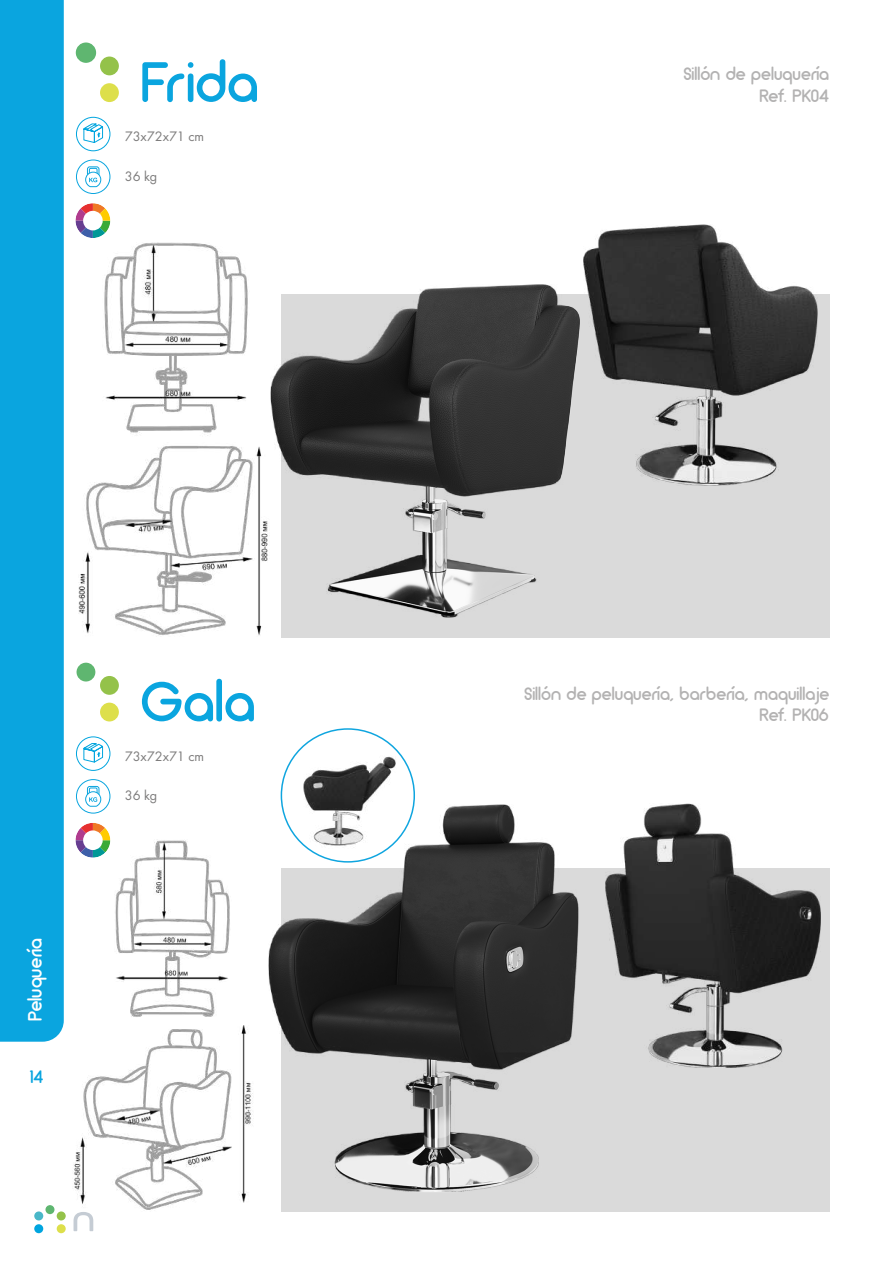
<style>
.page{position:relative;width:893px;height:1263px;background:#fff}
.page>*{position:absolute;margin:0;border:0;box-sizing:border-box;transform-origin:0 0}
.t1{font:57px "Arciform Sanscyr lat Regular";color:#0aa5df}
.t2{font:19.5px "Arciform Sanscyr lat Regular";letter-spacing:.005em;color:#fff}
.t3{font:18px "Arciform Sanscyr lat Regular";letter-spacing:.005em;color:#b3b2b2}
.t4{font:18px "Arciform Sanscyr lat Regular";color:#0aa5df}
.t5{font:14.25px "Futura Boo";color:#7c7b7b}
</style>
<div class="page">
<div style="left:281px;top:294px;width:548px;height:343px;background:#dadada"></div>
<div style="left:281px;top:869px;width:548px;height:343px;background:#dadada"></div>
<div style="left:0;top:0;width:64px;height:1042px;background:#0aa5df"></div>
<div style="left:57px;top:1211px;width:9px;height:9px;background:#94c24a;border-radius:50%"></div>
<div style="left:57px;top:1224px;width:9px;height:9px;background:#dddf4b;border-radius:50%"></div>
<div style="left:45px;top:1205px;width:9px;height:9px;background:#5eb670;border-radius:50%"></div>
<div style="left:34px;top:1224px;width:9px;height:9px;background:#00a5df;border-radius:50%"></div>
<div style="left:34px;top:1211px;width:9px;height:9px;background:#49b7c8;border-radius:50%"></div>
<svg style="left:74px;top:1212px;width:19px;height:19px"></svg>
<div style="left:100px;top:57px;width:19px;height:18px;background:#94c24a;border-radius:50%"></div>
<div style="left:100px;top:83px;width:19px;height:19px;background:#dddf4b;border-radius:50%"></div>
<div style="left:77px;top:43px;width:18px;height:19px;background:#5fb670;border-radius:50%"></div>
<div style="left:76px;top:43px;width:20px;height:20px;border:2px solid #5eb670;border-radius:50%"></div>
<img style="left:104px;top:242px;width:144px;height:194px">
<img style="left:78px;top:446px;width:190px;height:190px">
<img style="left:115px;top:840px;width:115px;height:177px">
<img style="left:74px;top:1025px;width:179px;height:185px">
<img style="left:584px;top:225px;width:233px;height:261px">
<img style="left:606px;top:804px;width:215px;height:264px">
<img style="left:268px;top:805px;width:310px;height:387px">
<div style="left:100px;top:676px;width:19px;height:19px;background:#94c24a;border-radius:50%"></div>
<div style="left:100px;top:703px;width:19px;height:18px;background:#dddf4b;border-radius:50%"></div>
<div style="left:77px;top:663px;width:18px;height:18px;background:#5fb670;border-radius:50%"></div>
<img style="left:270px;top:285px;width:309px;height:332px">
<img style="left:293px;top:744px;width:113px;height:113px">
<svg style="left:75px;top:203px;width:36px;height:35px"></svg>
<svg style="left:75px;top:823px;width:36px;height:35px"></svg>
<div style="left:76px;top:117px;width:34px;height:34px;border:1px solid #00a5df;border-radius:50%"></div>
<svg style="left:81px;top:123px;width:23px;height:20px"></svg>
<div style="left:76px;top:736px;width:34px;height:35px;border:1px solid #00a5df;border-radius:50%"></div>
<svg style="left:83px;top:743px;width:21px;height:20px"></svg>
<svg style="left:76px;top:159px;width:35px;height:35px"></svg>
<svg style="left:76px;top:779px;width:35px;height:35px"></svg>
<h1 class="t1" style="left:140px;top:46px;width:120px">Frida</h1>
<p class="t5" style="left:125px;top:128px;width:81px">73x72x71 cm</p>
<p class="t5" style="left:125px;top:167px;width:34px">36 kg</p>
<p class="t2" style="left:23px;top:1020px;width:84px;rotate:-90deg">Peluquería</p>
<p class="t4" style="left:30px;top:1066px;width:15px">14</p>
<h1 class="t1" style="left:140px;top:666px;width:117px">Gala</h1>
<p class="t5" style="left:125px;top:747px;width:81px">73x72x71 cm</p>
<p class="t5" style="left:125px;top:787px;width:34px">36 kg</p>
<p class="t3" style="left:684px;top:63px;width:147px">Sillón de peluquería</p>
<p class="t3" style="left:759px;top:84px;width:71px">Ref. PK04</p>
<p class="t3" style="left:524px;top:682px;width:306px">Sillón de peluquería, barbería, maquillaje</p>
<p class="t3" style="left:760px;top:704px;width:71px">Ref. PK06</p>
</div>
